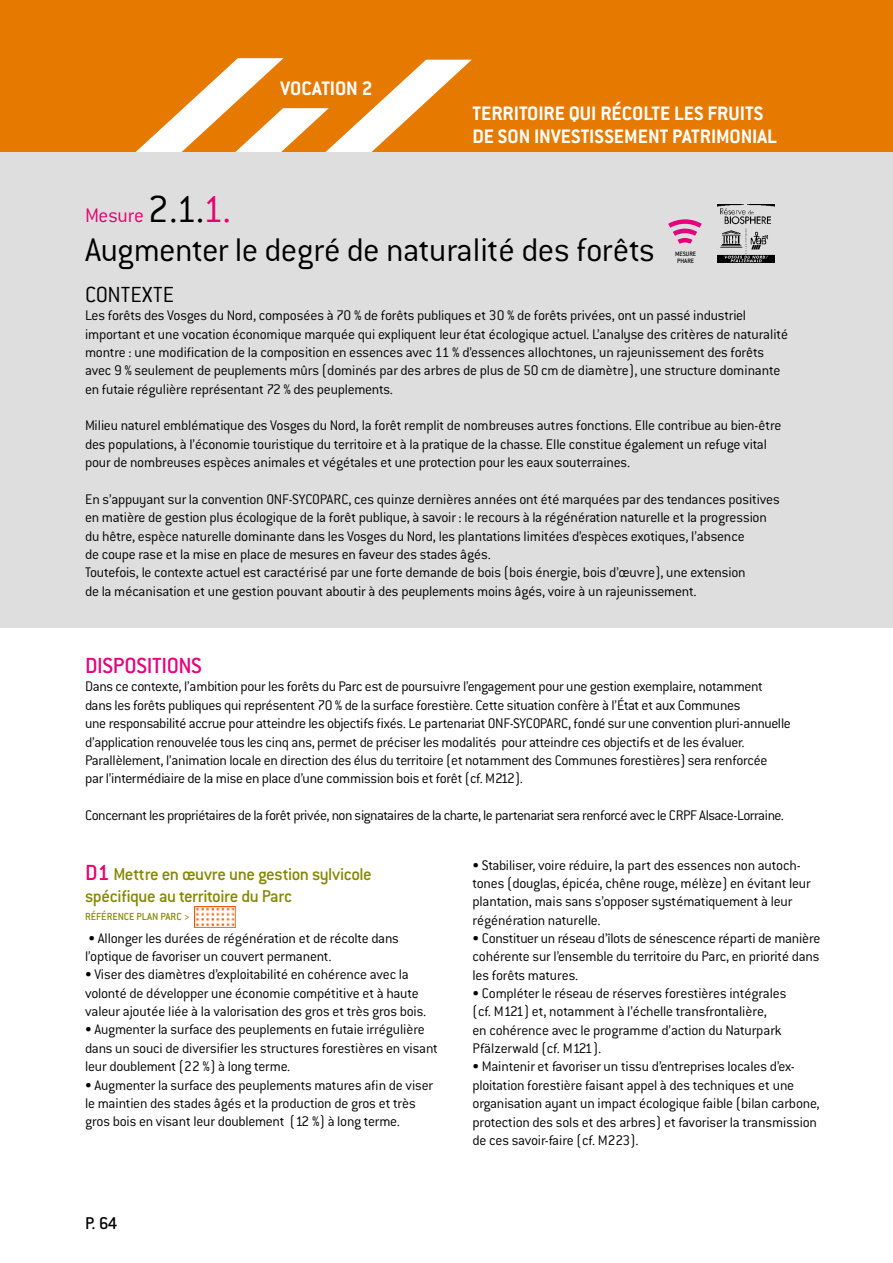
<style>
.page{position:relative;width:893px;height:1263px;background:#fff}
.page>*{position:absolute;margin:0;border:0;box-sizing:border-box;transform-origin:0 0}
.t1{font:300 36px "Conduit ITC";color:#000}
.t2{font:500 24px "Conduit ITC";color:#e6007d}
.t3{font:300 24px "Conduit ITC";color:#000}
.t4{font:300 21.6px "Conduit ITC";color:#e6006d}
.t5{font:700 21.45px/23.4px "Conduit ITC";color:#fff}
.t6{font:500 18.75px/22.5px "Conduit ITC";letter-spacing:-.025em;color:#868700}
.t7{font:500 18.75px "Conduit ITC";color:#000}
.t8{font:300 15.3px/18.3px "Conduit ITC";letter-spacing:-.015em;color:#000}
.t9{font:500 11.25px "Conduit ITC";color:#868700}
.t10{font:500 6.9px/6.6px "Conduit ITC";color:#000}
.s1{font-size:41.4px;color:#000}
.s2{font-size:41.4px}
.s3{font-size:24px;color:#e6006d}
</style>
<div class="page">
<div style="left:0;top:263px;width:893px;height:365px;background:#dededf"></div>
<div style="left:0;top:0;width:893px;height:153px;background:#e67900"></div>
<svg style="left:135px;top:58px;width:337px;height:94px"></svg>
<div style="left:0;top:152px;width:893px;height:122px;background:#dededf"></div>
<img style="left:717px;top:205px;width:57px;height:57px">
<svg style="left:668px;top:219px;width:34px;height:25px"></svg>
<img style="left:195px;top:907px;width:40px;height:20px">
<h3 class="t5" style="left:280px;top:76px;width:20px">VOCATION</h3>
<h3 class="t5" style="left:362px;top:76px;width:12px">2</h3>
<h3 class="t5" style="left:472px;top:101px;width:301px">TERRITOIRE QUI RÉCOLTE LES FRUITS<br>DE SON INVESTISSEMENT PATRIMONIAL</h3>
<h3 class="t4" style="left:85px;top:203px;width:148px">Mesure <span class="s1">2.1.</span><span class="s2">1.</span></h3>
<h1 class="t1" style="left:85px;top:230px;width:571px">Augmenter le degré de naturalité des forêts</h1>
<p class="t10" style="left:675px;top:251px;width:23px">mesure phare</p>
<h2 class="t3" style="left:85px;top:281px;width:12px">CONTE</h2>
<h2 class="t3" style="left:142px;top:281px;width:23px">XTE</h2>
<p class="t8" style="left:85px;top:306px;width:704px">Les forêts des Vosges du Nord, composées à 70 % de forêts publiques et 30 % de forêts privées, ont un passé industriel important et une vocation économique marquée qui expliquent leur état écologique actuel. L’analyse des critères de naturalité montre : une modification de la composition en essences avec 11 % d’essences allochtones, un rajeunissement des forêts avec 9 % seulement de peuplements mûrs (dominés par des arbres de plus de 50 cm de diamètre), une structure dominante en futaie régulière représentant 72 % des peuplements.</p>
<p class="t8" style="left:85px;top:416px;width:698px">Milieu naturel emblématique des Vosges du Nord, la forêt remplit de nombreuses autres fonctions. Elle contribue au bien-être des populations, à l’économie touristique du territoire et à la pratique de la chasse. Elle constitue également un refuge vital pour de nombreuses espèces animales et végétales et une protection pour les eaux souterraines.</p>
<p class="t8" style="left:85px;top:490px;width:216px">En s’appuyant sur la convention ONF-SYCOPARC</p>
<p class="t8" style="left:85px;top:490px;width:696px;text-indent:263px">, ces quinze dernières années ont été marquées par des tendances positives en matière de gestion plus écologique de la forêt publique, à savoir : le recours à la régénération naturelle et la progression du hêtre, espèce naturelle dominante dans les Vosges du Nord, les plantations limitées d’espèces exotiques, l’absence<br>de coupe rase et la mise en place de mesures en faveur des stades âgés.<br>Toutefois, le contexte actuel est caractérisé par une forte demande de bois (bois énergie, bois d’œuvre), une extension<br>de la mécanisation et une gestion pouvant aboutir à des peuplements moins âgés, voire à un rajeunissement.</p>
<h2 class="t2" style="left:85px;top:652px;width:50px">DISPOSITIONS</h2>
<p class="t8" style="left:85px;top:677px;width:707px">Dans ce contexte, l’ambition pour les forêts du Parc est de poursuivre l’engagement pour une gestion exemplaire, notamment dans les forêts publiques qui représentent 70 % de la surface forestière. Cette situation confère à l’état et aux Communes<br>une responsabilité accrue pour atteindre les objectifs fixés. Le partenariat ONF-Sycoparc, fondé sur une convention pluri-annuelle d’application renouvelée tous les cinq ans, permet de préciser les modalités pour atteindre ces objectifs et de les évaluer.<br>Parallèlement, l’animation locale en direction des élus du territoire (et notamment des Communes forestières) sera renforcée<br>par l’intermédiaire de la mise en place d’une commission bois et forêt (cf. M 212).</p>
<p class="t8" style="left:85px;top:806px;width:588px">Concernant les propriétaires de la forêt privée, non signataires de la charte, le partenariat sera renforcé avec le CRPFA</p>
<p class="t8" style="left:706px;top:806px;width:80px">lsace-Lorraine.</p>
<p class="t6" style="left:85px;top:862px;width:288px"><span class="s3">D1</span> Mettre en œuvre une gestion sylvicole spécifique au territoire du Parc</p>
<p class="t9" style="left:85px;top:910px;width:106px">Référence Plan Parc &gt;</p>
<p class="t8" style="left:85px;top:929px;width:315px">• Allonger les durées de régénération et de récolte dans l’optique de favoriser un couvert permanent.</p>
<p class="t8" style="left:85px;top:965px;width:343px">• Viser des diamètres d’exploitabilité en cohérence avec la volonté de développer une économie compétitive et à haute valeur ajoutée liée à la valorisation des gros et très gros bois.</p>
<p class="t8" style="left:85px;top:1020px;width:354px">• Augmenter la surface des peuplements en futaie irrégulière dans un souci de diversifier les structures forestières en visant leur doublement (22 %) à long terme.</p>
<p class="t8" style="left:85px;top:1075px;width:349px">• Augmenter la surface des peuplements matures afin de viser le maintien des stades âgés et la production de gros et très gros bois en visant leur doublement (12 %) à long terme.</p>
<p class="t7" style="left:85px;top:1213px;width:34px">P. 64</p>
<p class="t8" style="left:473px;top:856px;width:340px">• Stabiliser, voire réduire, la part des essences non autoch&shy;tones (douglas, épicéa, chêne rouge, mélèze) en évitant leur plantation, mais sans s’opposer systématiquement à leur régénération naturelle.</p>
<p class="t8" style="left:473px;top:929px;width:349px;text-align:justify">• Constituer un réseau d’îlots de sénescence réparti de manière cohérente sur l’ensemble du territoire du Parc, en priorité dans les forêts matures.</p>
<p class="t8" style="left:473px;top:984px;width:315px">• Compléter le réseau de réserves forestières intégrales (cf. M 121) et, notamment à l’échelle transfrontalière,<br>en cohérence avec le programme d’action du Naturpark Pfälzerwald (cf. M 121).</p>
<p class="t8" style="left:473px;top:1057px;width:349px">• Maintenir et favoriser un tissu d’entreprises locales d’ex&shy;ploitation forestière faisant appel à des techniques et une organisation ayant un impact écologique faible (bilan carbone, protection des sols et des arbres) et favoriser la transmission de ces savoir-faire (cf. M 223).</p>
</div>
